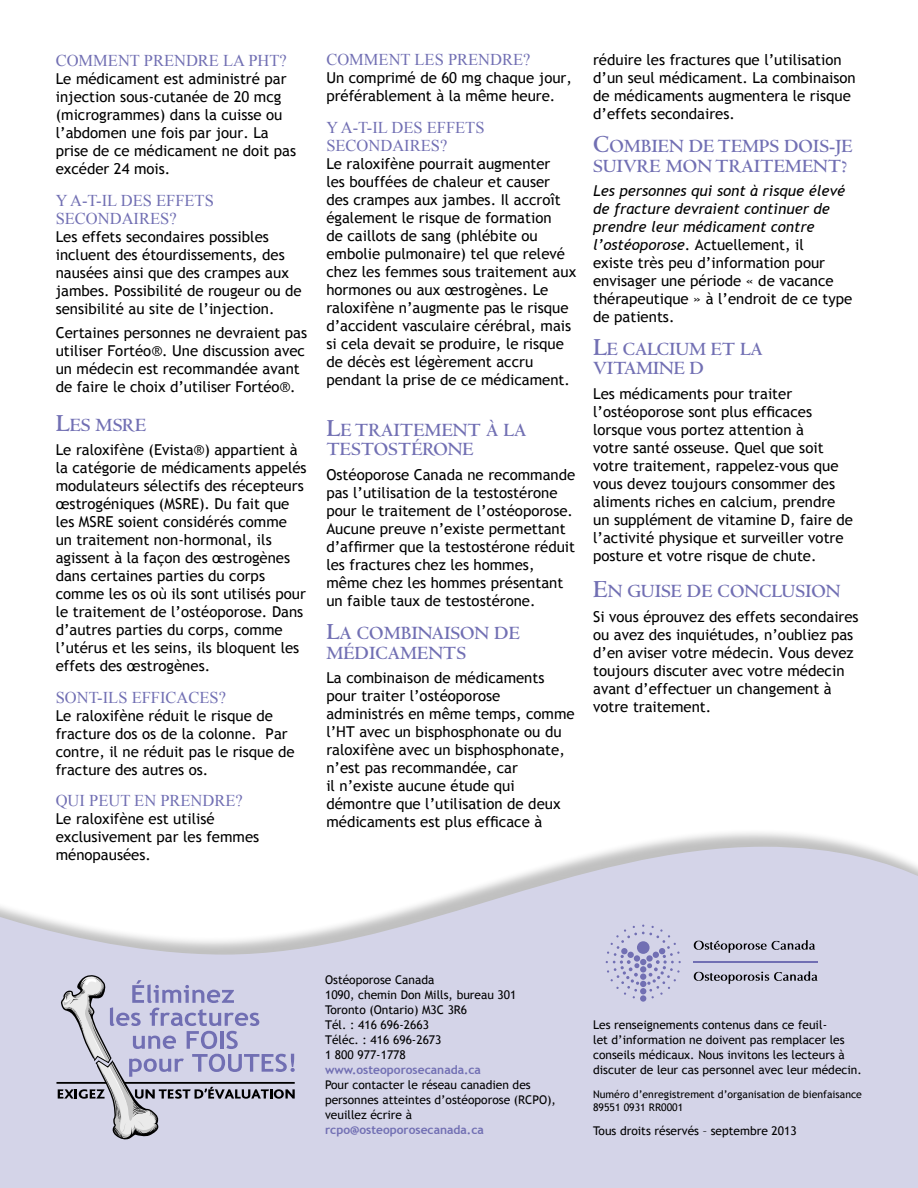
<style>
.page{position:relative;width:918px;height:1188px;background:#fff}
.page>*{position:absolute;margin:0;border:0;box-sizing:border-box;transform-origin:0 0}
.t1{font:700 19.5px/19.5px "Centaur";color:#716fb3}
.t2{font:16.5px/18px "Times New Roman";color:#716fb3}
.t3{font:15px/18px "Trebuchet MS";color:#000}
.t4{font:12px/15px "Trebuchet MS";color:#000}
.t5{font:700 12px "Trebuchet MS";color:#716fb3}
.t6{font:10.5px/13.5px "Trebuchet MS";color:#000}
.s1{font-size:25.5px}
.s2{font-size:24px}
.s3{font-style:italic}
</style>
<div class="page">
<div style="left:0;top:828px;width:918px;height:360px;background:#000;opacity:.25"></div>
<svg style="left:0;top:847px;width:918px;height:341px;fill:#d4d4e8"></svg>
<hr style="left:56px;top:1082px;width:50px;height:2px;background:#000">
<svg style="left:58px;top:975px;width:237px;height:164px;background:#bfbfd4"></svg>
<div style="left:640px;top:995px;width:6px;height:7px;background:#716fb3;border-radius:50%"></div>
<svg style="left:606px;top:924px;width:75px;height:75px;background:#c5c5e0"></svg>
<div style="left:637px;top:941px;width:13px;height:13px;background:#716fb3;border-radius:50%"></div>
<hr style="left:693px;top:962px;width:125px;height:1px;background:#716fb3">
<svg style="left:694px;top:971px;width:124px;height:13px;background:#a6a6b6"></svg>
<svg style="left:694px;top:940px;width:121px;height:13px;background:#a5a5b5"></svg>
<p class="t2" style="left:56px;top:53px;width:233px">COMMENT PRENDRE LA PHT?</p>
<p class="t3" style="left:56px;top:71px;width:242px">Le médicament est administré par injection sous-cutanée de 20 mcg (microgrammes) dans la cuisse ou l’abdomen une fois par jour. La prise de ce médicament ne doit pas excéder 24 mois.</p>
<p class="t2" style="left:56px;top:193px;width:160px">Y A-T-IL DES EFFETS<br>SECONDAIRES?</p>
<p class="t3" style="left:56px;top:228px;width:247px">Les effets secondaires possibles incluent des étourdissements, des nausées ainsi que des crampes aux jambes. Possibilité de rougeur ou de sensibilité au site de l’injection.</p>
<p class="t3" style="left:56px;top:325px;width:253px">Certaines personnes ne devraient pas utiliser Fortéo®. Une discussion avec un médecin est recommandée avant de faire le choix d’utiliser Fortéo®.</p>
<h1 class="t1" style="left:56px;top:417px;width:92px"><span class="s1">L</span>ES MSRE</h1>
<p class="t3" style="left:56px;top:441px;width:252px">Le raloxifène (Evista®) appartient à la catégorie de médicaments appelés modulateurs sélectifs des récepteurs œstrogéniques (MSRE). Du fait que les MSRE soient considérés comme un traitement non-hormonal, ils agissent à la façon des œstrogènes dans certaines parties du corps comme les os où ils sont utilisés pour le traitement de l’ostéoporose. Dans d’autres parties du corps, comme l’utérus et les seins, ils bloquent les effets des œstrogènes.</p>
<p class="t2" style="left:56px;top:690px;width:172px">SONT-ILS EFFICACES?</p>
<p class="t3" style="left:56px;top:707px;width:240px">Le raloxifène réduit le risque de fracture dos os de la colonne. Par contre, il ne réduit pas le risque de fracture des autres os.</p>
<p class="t2" style="left:56px;top:793px;width:189px">QUI PEUT EN PRENDRE?</p>
<p class="t3" style="left:56px;top:810px;width:205px">Le raloxifène est utilisé exclusivement par les femmes ménopausées.</p>
<p class="t2" style="left:326px;top:52px;width:206px">COMMENT LES PRENDRE?</p>
<p class="t3" style="left:326px;top:70px;width:247px">Un comprimé de 60 mg chaque jour, préférablement à la même heure.</p>
<p class="t2" style="left:326px;top:120px;width:160px">Y A-T-IL DES EFFETS<br>SECONDAIRES?</p>
<p class="t3" style="left:326px;top:155px;width:251px">Le raloxifène pourrait augmenter<br>les bouffées de chaleur et causer des crampes aux jambes. Il accroît également le risque de formation<br>de caillots de sang (phlébite ou embolie pulmonaire) tel que relevé chez les femmes sous traitement aux hormones ou aux œstrogènes. Le raloxifène n’augmente pas le risque d’accident vasculaire cérébral, mais si cela devait se produire, le risque de décès est légèrement accru pendant la prise de ce médicament.</p>
<h1 class="t1" style="left:326px;top:422px;width:201px"><span class="s1">L</span>E TRAITEMENT À LA<br>TESTOSTÉRONE</h1>
<p class="t3" style="left:326px;top:467px;width:250px">Ostéoporose Canada ne recommande pas l’utilisation de la testostérone pour le traitement de l’ostéoporose.<br>Aucune preuve n’existe permettant d’affirmer que la testostérone réduit les fractures chez les hommes, même chez les hommes présentant un faible taux de testostérone.</p>
<h1 class="t1" style="left:326px;top:626px;width:195px"><span class="s2">L</span>A COMBINAISON DE<br>MÉDICAMENTS</h1>
<p class="t3" style="left:326px;top:669px;width:250px">La combinaison de médicaments pour traiter l’ostéoporose administrés en même temps, comme l’HT avec un bisphosphonate ou du raloxifène avec un bisphosphonate, n’est pas recommandée, car<br>il n’existe aucune étude qui démontre que l’utilisation de deux médicaments est plus efficace à</p>
<p class="t3" style="left:593px;top:52px;width:264px">réduire les fractures que l’utilisation d’un seul médicament. La combinaison de médicaments augmentera le risque d’effets secondaires.</p>
<h1 class="t1" style="left:593px;top:138px;width:261px"><span class="s1">C</span>OMBIEN DE TEMPS DOIS-JE<br>SUIVRE MON TRAITEMENT?</h1>
<p class="t3" style="left:593px;top:182px;width:261px"><span class="s3">Les personnes qui sont à risque élevé de fracture devraient continuer de prendre leur médicament contre l’ostéoporose</span>. Actuellement, il<br>existe très peu d’information pour envisager une période « de vacance thérapeutique » à l’endroit de ce type de patients.</p>
<h1 class="t1" style="left:593px;top:341px;width:171px"><span class="s1">L</span>E CALCIUM ET LA<br>VITAMINE D</h1>
<p class="t3" style="left:593px;top:386px;width:261px">Les médicaments pour traiter l’ostéoporose sont plus efficaces lorsque vous portez attention à<br>votre santé osseuse. Quel que soit votre traitement, rappelez-vous que vous devez toujours consommer des aliments riches en calcium, prendre un supplément de vitamine D, faire de l’activité physique et surveiller votre posture et votre risque de chute.</p>
<h1 class="t1" style="left:593px;top:583px;width:249px"><span class="s1">E</span>N GUISE DE CONCLUSION</h1>
<p class="t3" style="left:593px;top:608px;width:267px">Si vous éprouvez des effets secondaires ou avez des inquiétudes, n’oubliez pas d’en aviser votre médecin. Vous devez toujours discuter avec votre médecin avant d’effectuer un changement à votre traitement.</p>
<p class="t4" style="left:325px;top:973px;width:193px">Ostéoporose Canada<br>1090, chemin Don Mills, bureau 301<br>Toronto (Ontario) M3C 3R6<br>Tél. : 416 696-2663<br>Téléc. : 416 696-2673<br>1 800 977-1778</p>
<p class="t5" style="left:325px;top:1065px;width:157px">www.osteoporosecanada.ca</p>
<p class="t4" style="left:325px;top:1078px;width:232px">Pour contacter le réseau canadien des personnes atteintes d’ostéoporose (RCPO), veuillez écrire à</p>
<p class="t5" style="left:325px;top:1125px;width:160px">rcpo@osteoporosecanada.ca</p>
<p class="t4" style="left:593px;top:1018px;width:270px">Les renseignements contenus dans ce feuil-<br>let d’information ne doivent pas remplacer les conseils médicaux. Nous invitons les lecteurs à discuter de leur cas personnel avec leur médecin.</p>
<p class="t6" style="left:593px;top:1087px;width:270px">Numéro d’enregistrement d’organisation de bienfaisance<br>89551 0931 RR0001</p>
<p class="t4" style="left:593px;top:1123px;width:205px">Tous droits réservés – septembre 2013</p>
</div>
